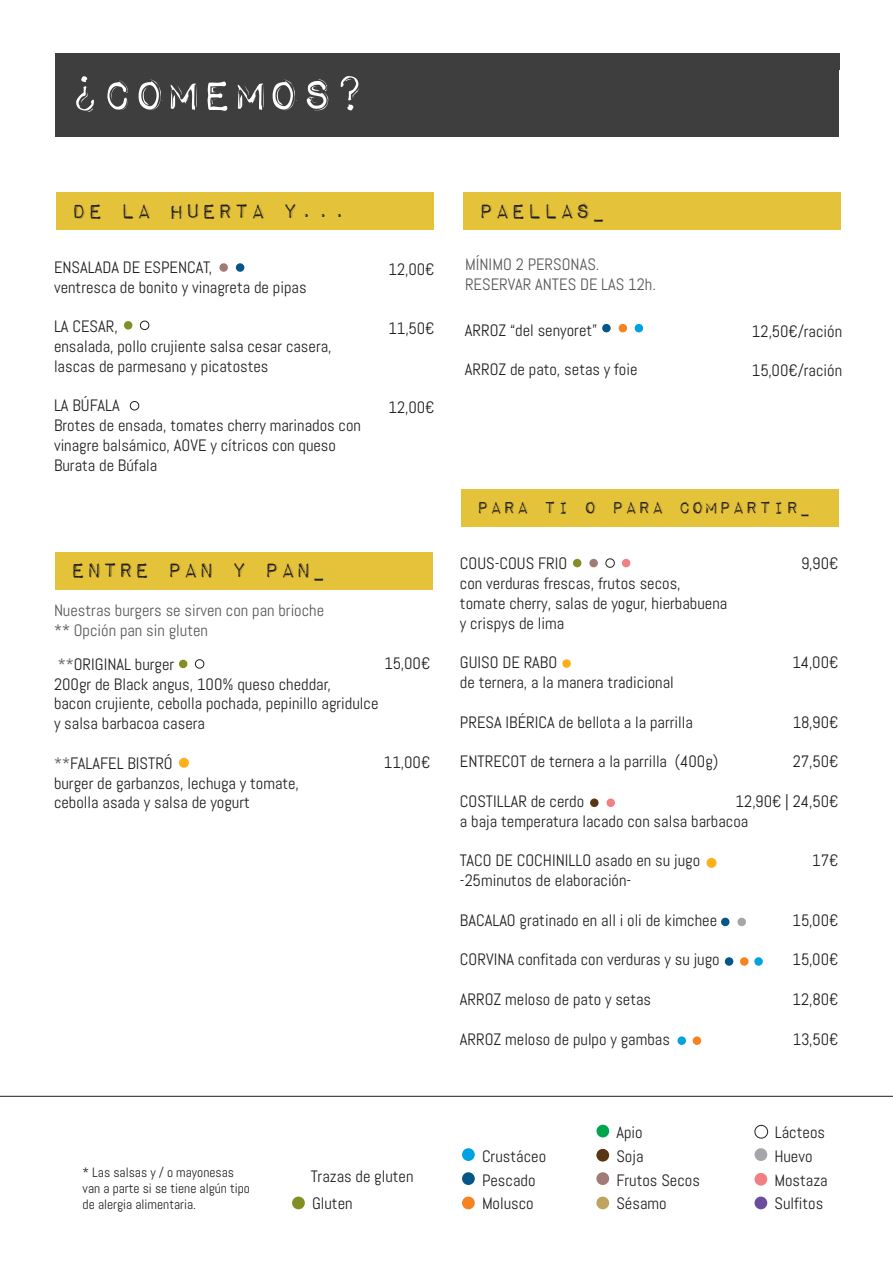
<style>
.page{position:relative;width:893px;height:1263px;background:#fff}
.page>*{position:absolute;margin:0;border:0;box-sizing:border-box;transform-origin:0 0}
.t1{font:55.5px "Impact Label";color:#3e3e3f}
.t2{font:27px "Impact Label Reversed";color:#231f20}
.t3{font:22.5px "Impact Label Reversed";color:#231f20}
.t4{font:16.5px/19.8px "Abel";color:#231f20}
.t5{font:16.5px "Abel";color:#57585a}
.t6{font:13.5px "Abel";color:#231f20}
.s1{color:#57585a}
</style>
<div class="page">
<div style="left:461px;top:489px;width:377px;height:37px;background:#e4c23a"></div>
<div style="left:55px;top:552px;width:377px;height:37px;background:#e4c23a"></div>
<div style="left:463px;top:192px;width:378px;height:38px;background:#e4c23a"></div>
<div style="left:56px;top:192px;width:377px;height:38px;background:#e4c23a"></div>
<div style="left:292px;top:1196px;width:13px;height:13px;background:#848e26;border-radius:50%"></div>
<div style="left:462px;top:1172px;width:13px;height:13px;background:#065587;border-radius:50%"></div>
<div style="left:596px;top:1172px;width:13px;height:13px;background:#a17c77;border-radius:50%"></div>
<div style="left:462px;top:1148px;width:13px;height:13px;background:#00a2e2;border-radius:50%"></div>
<div style="left:596px;top:1125px;width:13px;height:12px;background:#00a54f;border-radius:50%"></div>
<div style="left:754px;top:1148px;width:13px;height:13px;background:#a5a6aa;border-radius:50%"></div>
<div style="left:462px;top:1196px;width:13px;height:13px;background:#f58420;border-radius:50%"></div>
<div style="left:596px;top:1196px;width:13px;height:13px;background:#bfa35f;border-radius:50%"></div>
<div style="left:754px;top:1196px;width:13px;height:13px;background:#6a4d9c;border-radius:50%"></div>
<div style="left:754px;top:1173px;width:13px;height:13px;background:#f27f83;border-radius:50%"></div>
<div style="left:596px;top:1149px;width:13px;height:12px;background:#5a3615;border-radius:50%"></div>
<div style="left:754px;top:1125px;width:14px;height:13px;border:1px solid #231f20;border-radius:50%"></div>
<div style="left:573px;top:559px;width:8px;height:8px;background:#848e26;border-radius:50%"></div>
<div style="left:589px;top:559px;width:9px;height:8px;background:#a17c77;border-radius:50%"></div>
<div style="left:605px;top:558px;width:10px;height:10px;border:1px solid #231f20;border-radius:50%"></div>
<div style="left:622px;top:559px;width:8px;height:8px;background:#f27f83;border-radius:50%"></div>
<div style="left:179px;top:660px;width:8px;height:8px;background:#848e26;border-radius:50%"></div>
<div style="left:195px;top:659px;width:9px;height:9px;border:1px solid #231f20;border-radius:50%"></div>
<div style="left:693px;top:1036px;width:8px;height:9px;background:#f58420;border-radius:50%"></div>
<div style="left:55px;top:53px;width:15px;height:84px;background:#3e3e3f"></div>
<div style="left:55px;top:53px;width:784px;height:16px;background:#3e3e3f"></div>
<div style="left:63px;top:124px;width:776px;height:13px;background:#3e3e3f"></div>
<div style="left:366px;top:61px;width:473px;height:71px;background:#3e3e3f"></div>
<hr style="left:0;top:1096px;width:893px;height:1px;background:#231f20">
<div style="left:562px;top:659px;width:9px;height:9px;background:#fbb017;border-radius:50%"></div>
<div style="left:602px;top:324px;width:9px;height:8px;background:#065587;border-radius:50%"></div>
<div style="left:619px;top:324px;width:8px;height:8px;background:#f58420;border-radius:50%"></div>
<div style="left:635px;top:324px;width:8px;height:8px;background:#00a2e2;border-radius:50%"></div>
<div style="left:124px;top:321px;width:8px;height:9px;background:#848e26;border-radius:50%"></div>
<div style="left:140px;top:321px;width:9px;height:9px;border:1px solid #231f20;border-radius:50%"></div>
<div style="left:130px;top:401px;width:9px;height:9px;border:1px solid #231f20;border-radius:50%"></div>
<div style="left:590px;top:798px;width:9px;height:9px;background:#5a3615;border-radius:50%"></div>
<div style="left:606px;top:798px;width:9px;height:9px;background:#f27f83;border-radius:50%"></div>
<div style="left:721px;top:918px;width:8px;height:8px;background:#065587;border-radius:50%"></div>
<div style="left:737px;top:918px;width:9px;height:8px;background:#a5a6aa;border-radius:50%"></div>
<div style="left:219px;top:263px;width:9px;height:9px;background:#a17c77;border-radius:50%"></div>
<div style="left:236px;top:263px;width:8px;height:9px;background:#065587;border-radius:50%"></div>
<div style="left:677px;top:1036px;width:9px;height:9px;background:#00a2e2;border-radius:50%"></div>
<div style="left:180px;top:758px;width:8px;height:9px;background:#fbb017;border-radius:50%"></div>
<div style="left:179px;top:758px;width:10px;height:10px;border:2px solid #fbb125;border-radius:50%"></div>
<div style="left:740px;top:957px;width:8px;height:9px;background:#f58420;border-radius:50%"></div>
<div style="left:754px;top:957px;width:9px;height:9px;background:#00a2e2;border-radius:50%"></div>
<div style="left:725px;top:957px;width:8px;height:9px;background:#065587;border-radius:50%"></div>
<div style="left:707px;top:858px;width:9px;height:9px;background:#fbb017;border-radius:50%"></div>
<div style="left:706px;top:858px;width:10px;height:10px;border:2px solid #fbb125;border-radius:50%"></div>
<p class="t1" style="left:68px;top:61px;width:301px">¿COMEMOS?</p>
<p class="t2" style="left:71px;top:198px;width:278px">de la huerta y...</p>
<p class="t2" style="left:478px;top:198px;width:128px">PAELLAS_</p>
<p class="t4" style="left:54px;top:257px;width:160px">ENSALADA DE ESPENCAT,</p>
<p class="t4" style="left:54px;top:277px;width:254px">ventresca de bonito y vinagreta de pipas</p>
<p class="t4" style="left:54px;top:317px;width:65px">LA CESAR,</p>
<p class="t4" style="left:54px;top:337px;width:279px">ensalada, pollo crujiente salsa cesar casera, lascas de parmesano y picatostes</p>
<p class="t4" style="left:54px;top:396px;width:67px">LA BÚFALA</p>
<p class="t4" style="left:54px;top:416px;width:308px">Brotes de ensada, tomates cherry marinados con vinagre balsámico, AOVE y cítricos con queso<br>Burata de Búfala</p>
<p class="t4" style="left:389px;top:259px;width:48px">12,00€</p>
<p class="t4" style="left:388px;top:318px;width:48px">11,50€</p>
<p class="t4" style="left:389px;top:398px;width:48px">12,00€</p>
<p class="t5" style="left:465px;top:254px;width:136px">MÍNIMO 2 PERSONAS.</p>
<p class="t5" style="left:465px;top:274px;width:192px">RESERVAR ANTES DE LAS 12h.</p>
<p class="t4" style="left:465px;top:320px;width:134px">ARROZ “del senyoret”</p>
<p class="t4" style="left:465px;top:360px;width:174px">ARROZ de pato, setas y foie</p>
<p class="t4" style="left:752px;top:321px;width:92px">12,50€/ración</p>
<p class="t4" style="left:752px;top:360px;width:92px">15,00€/ración</p>
<p class="t2" style="left:70px;top:557px;width:257px">ENTRE PAN Y PAN_</p>
<p class="t5" style="left:54px;top:600px;width:272px">Nuestras burgers se sirven con pan brioche</p>
<p class="t5" style="left:54px;top:620px;width:156px">** Opción pan sin gluten</p>
<p class="t4" style="left:384px;top:653px;width:47px">15,00€</p>
<p class="t4" style="left:58px;top:654px;width:118px"><span class="s1">**</span>ORIGINAL burger</p>
<p class="t4" style="left:54px;top:674px;width:279px">200gr de Black angus, 100% queso cheddar,</p>
<p class="t4" style="left:54px;top:694px;width:326px">bacon crujiente, cebolla pochada, pepinillo agridulce</p>
<p class="t4" style="left:54px;top:714px;width:153px">y salsa barbacoa casera</p>
<p class="t4" style="left:54px;top:753px;width:120px"><span class="s1">**</span>FALAFEL BISTRÓ</p>
<p class="t4" style="left:54px;top:773px;width:247px">burger de garbanzos, lechuga y tomate,</p>
<p class="t4" style="left:54px;top:793px;width:197px">cebolla asada y salsa de yogurt</p>
<p class="t4" style="left:384px;top:752px;width:48px">11,00€</p>
<p class="t3" style="left:476px;top:496px;width:336px">Para ti o para compartir_</p>
<p class="t4" style="left:460px;top:554px;width:109px">COUS-COUS FRIO</p>
<p class="t4" style="left:460px;top:574px;width:222px">con verduras frescas, frutos secos,</p>
<p class="t4" style="left:460px;top:593px;width:269px">tomate cherry, salas de yogur, hierbabuena</p>
<p class="t4" style="left:460px;top:613px;width:106px">y crispys de lima</p>
<p class="t4" style="left:460px;top:653px;width:99px">GUISO DE RABO</p>
<p class="t4" style="left:460px;top:673px;width:215px">de ternera, a la manera tradicional</p>
<p class="t4" style="left:460px;top:712px;width:235px">PRESA IBÉRICA de bellota a la parrilla</p>
<p class="t4" style="left:460px;top:752px;width:260px">ENTRECOT de ternera a la parrilla (400g)</p>
<p class="t4" style="left:460px;top:791px;width:126px">COSTILLAR de cerdo</p>
<p class="t4" style="left:460px;top:811px;width:290px">a baja temperatura lacado con salsa barbacoa</p>
<p class="t4" style="left:460px;top:851px;width:242px">TACO DE COCHINILLO asado en su jugo</p>
<p class="t4" style="left:460px;top:871px;width:173px">-25minutos de elaboración-</p>
<p class="t4" style="left:460px;top:910px;width:259px">BACALAO gratinado en all i oli de kimchee</p>
<p class="t4" style="left:460px;top:950px;width:261px">CORVINA confitada con verduras y su jugo</p>
<p class="t4" style="left:460px;top:989px;width:193px">ARROZ meloso de pato y setas</p>
<p class="t4" style="left:460px;top:1029px;width:211px">ARROZ meloso de pulpo y gambas</p>
<p class="t4" style="left:801px;top:554px;width:39px">9,90€</p>
<p class="t4" style="left:792px;top:653px;width:48px">14,00€</p>
<p class="t4" style="left:793px;top:712px;width:47px">18,90€</p>
<p class="t4" style="left:793px;top:752px;width:47px">27,50€</p>
<p class="t4" style="left:736px;top:791px;width:104px">12,90€ | 24,50€</p>
<p class="t4" style="left:812px;top:851px;width:28px">17€</p>
<p class="t4" style="left:792px;top:910px;width:47px">15,00€</p>
<p class="t4" style="left:792px;top:950px;width:47px">15,00€</p>
<p class="t4" style="left:793px;top:989px;width:47px">12,80€</p>
<p class="t4" style="left:793px;top:1029px;width:47px">13,50€</p>
<p class="t6" style="left:83px;top:1164px;width:153px">* Las salsas y / o mayonesas</p>
<p class="t6" style="left:83px;top:1180px;width:169px">van a parte si se tiene algún tipo</p>
<p class="t6" style="left:83px;top:1196px;width:115px">de alergia alimentaria.</p>
<p class="t4" style="left:311px;top:1166px;width:104px">Trazas de gluten</p>
<p class="t4" style="left:312px;top:1194px;width:42px">Gluten</p>
<p class="t4" style="left:616px;top:1122px;width:28px">Apio</p>
<p class="t4" style="left:775px;top:1122px;width:52px">Lácteos</p>
<p class="t4" style="left:482px;top:1146px;width:66px">Crustáceo</p>
<p class="t4" style="left:616px;top:1146px;width:29px">Soja</p>
<p class="t4" style="left:774px;top:1146px;width:40px">Huevo</p>
<p class="t4" style="left:482px;top:1170px;width:55px">Pescado</p>
<p class="t4" style="left:616px;top:1170px;width:85px">Frutos Secos</p>
<p class="t4" style="left:774px;top:1170px;width:55px">Mostaza</p>
<p class="t4" style="left:482px;top:1194px;width:53px">Molusco</p>
<p class="t4" style="left:616px;top:1194px;width:52px">Sésamo</p>
<p class="t4" style="left:774px;top:1194px;width:50px">Sulfitos</p>
</div>
